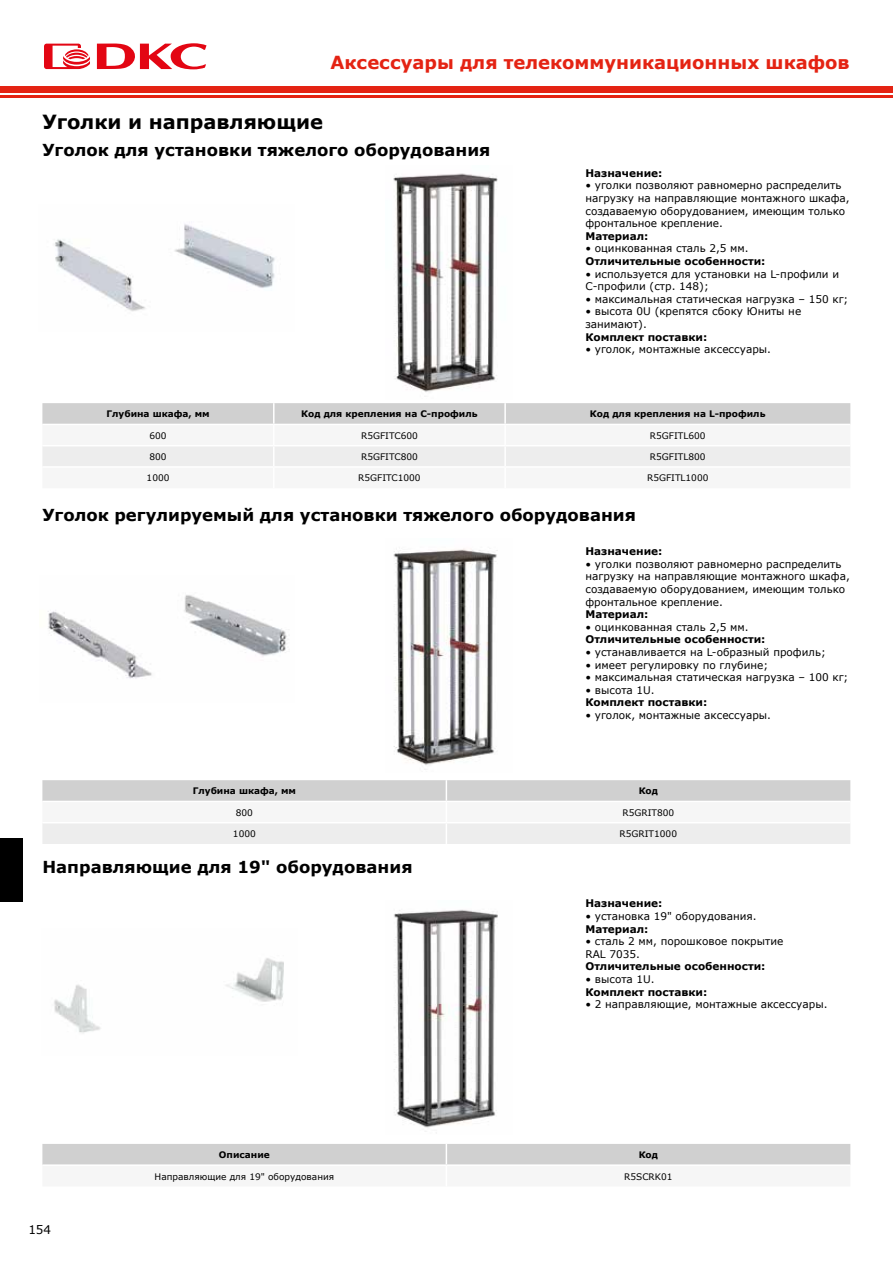
<style>
.page{position:relative;width:893px;height:1263px;background:#fff}
.page>*{position:absolute;margin:0;border:0;box-sizing:border-box;transform-origin:0 0}
.t1{font:700 19.5px "Verdana";color:#000}
.t2{font:700 18px "Verdana";color:#e42313}
.t3{font:700 16.5px "Verdana";color:#000}
.t4{font:12px "Verdana";color:#000}
.t5{font:10.5px/12.6px "Verdana";color:#000}
.t6{font:700 10.5px "Verdana";color:#000}
.t7{font:9px "Verdana";color:#000}
.t8{font:700 9px "Verdana";color:#000}
</style>
<div class="page">
<div style="left:0;top:87px;width:893px;height:6px;background:#e42313"></div>
<hr style="left:0;top:95px;width:893px;height:3px;background:#e42313">
<svg style="left:44px;top:44px;width:46px;height:25px"></svg>
<svg style="left:97px;top:43px;width:110px;height:26px"></svg>
<div style="left:0;top:838px;width:22px;height:64px;background:#000"></div>
<img style="left:393px;top:173px;width:105px;height:219px">
<svg style="left:42px;top:780px;width:808px;height:64px"></svg>
<img style="left:394px;top:909px;width:104px;height:223px">
<img style="left:54px;top:958px;width:230px;height:75px">
<img style="left:48px;top:595px;width:239px;height:84px">
<img style="left:54px;top:224px;width:221px;height:88px">
<img style="left:393px;top:549px;width:105px;height:221px">
<div style="left:42px;top:1144px;width:808px;height:21px;background:#d0d0d0"></div>
<div style="left:42px;top:403px;width:808px;height:21px;background:#d0d0d0"></div>
<div style="left:42px;top:447px;width:808px;height:19px;background:#ededed"></div>
<hr style="left:273px;top:403px;width:2px;height:21px;background:#fff">
<hr style="left:504px;top:403px;width:2px;height:21px;background:#fff">
<hr style="left:273px;top:446px;width:2px;height:20px;background:#fff">
<hr style="left:504px;top:446px;width:2px;height:20px;background:#fff">
<h2 class="t2" style="left:331px;top:50px;width:521px">Аксессуары для телекоммуникационных шкафов</h2>
<h1 class="t1" style="left:42px;top:108px;width:282px">Уголки и направляющие</h1>
<h3 class="t3" style="left:42px;top:139px;width:450px">Уголок для установки тяжелого оборудования</h3>
<p class="t6" style="left:585px;top:165px;width:79px">Назначение:</p>
<p class="t5" style="left:585px;top:179px;width:266px">• уголки позволяют равномерно распределить нагрузку на направляющие монтажного шкафа, создаваемую оборудованием, имеющим только фронтальное крепление.</p>
<p class="t6" style="left:585px;top:228px;width:65px">Материал:</p>
<p class="t5" style="left:585px;top:242px;width:165px">• оцинкованная сталь 2,5 мм.</p>
<p class="t6" style="left:585px;top:254px;width:182px">Отличительные особенности:</p>
<p class="t5" style="left:585px;top:267px;width:255px">• используется для установки на L-профили и<br>С-профили (стр. 148);</p>
<p class="t5" style="left:585px;top:292px;width:264px">• максимальная статическая нагрузка – 150 кг;</p>
<p class="t5" style="left:585px;top:305px;width:217px">• высота 0U (крепятся сбоку Юниты не занимают).</p>
<p class="t6" style="left:585px;top:329px;width:123px">Комплект поставки:</p>
<p class="t5" style="left:585px;top:343px;width:187px">• уголок, монтажные аксессуары.</p>
<p class="t8" style="left:106px;top:408px;width:105px">Глубина шкафа, мм</p>
<p class="t8" style="left:301px;top:408px;width:178px">Код для крепления на C-профиль</p>
<p class="t8" style="left:590px;top:408px;width:177px">Код для крепления на L-профиль</p>
<p class="t7" style="left:150px;top:429px;width:19px">600</p>
<p class="t7" style="left:361px;top:429px;width:58px">R5GFITC600</p>
<p class="t7" style="left:650px;top:429px;width:57px">R5GFITL600</p>
<p class="t7" style="left:150px;top:451px;width:19px">800</p>
<p class="t7" style="left:361px;top:451px;width:58px">R5GFITC800</p>
<p class="t7" style="left:650px;top:450px;width:57px">R5GFITL800</p>
<p class="t7" style="left:147px;top:472px;width:24px">1000</p>
<p class="t7" style="left:358px;top:472px;width:64px">R5GFITC1000</p>
<p class="t7" style="left:647px;top:472px;width:63px">R5GFITL1000</p>
<h3 class="t3" style="left:42px;top:503px;width:595px">Уголок регулируемый для установки тяжелого оборудования</h3>
<p class="t6" style="left:585px;top:544px;width:79px">Назначение:</p>
<p class="t5" style="left:585px;top:558px;width:266px">• уголки позволяют равномерно распределить нагрузку на направляющие монтажного шкафа, создаваемую оборудованием, имеющим только фронтальное крепление.</p>
<p class="t6" style="left:585px;top:607px;width:65px">Материал:</p>
<p class="t5" style="left:585px;top:621px;width:165px">• оцинкованная сталь 2,5 мм.</p>
<p class="t6" style="left:585px;top:632px;width:182px">Отличительные особенности:</p>
<p class="t5" style="left:585px;top:646px;width:242px">• устанавливается на L-образный профиль;</p>
<p class="t5" style="left:585px;top:658px;width:184px">• имеет регулировку по глубине;</p>
<p class="t5" style="left:585px;top:671px;width:264px">• максимальная статическая нагрузка – 100 кг;</p>
<p class="t5" style="left:585px;top:684px;width:71px">• высота 1U.</p>
<p class="t6" style="left:585px;top:695px;width:123px">Комплект поставки:</p>
<p class="t5" style="left:585px;top:709px;width:187px">• уголок, монтажные аксессуары.</p>
<p class="t8" style="left:193px;top:785px;width:105px">Глубина шкафа, мм</p>
<p class="t8" style="left:639px;top:785px;width:21px">Код</p>
<p class="t7" style="left:236px;top:806px;width:19px">800</p>
<p class="t7" style="left:622px;top:806px;width:53px">R5GRIT800</p>
<p class="t7" style="left:233px;top:828px;width:24px">1000</p>
<p class="t7" style="left:620px;top:828px;width:59px">R5GRIT1000</p>
<h3 class="t3" style="left:42px;top:856px;width:372px">Направляющие для 19" оборудования</h3>
<p class="t6" style="left:585px;top:896px;width:79px">Назначение:</p>
<p class="t5" style="left:585px;top:910px;width:173px">• установка 19" оборудования.</p>
<p class="t6" style="left:585px;top:921px;width:65px">Материал:</p>
<p class="t5" style="left:585px;top:935px;width:199px">• сталь 2 мм, порошковое покрытие<br>RAL 7035.</p>
<p class="t6" style="left:585px;top:959px;width:182px">Отличительные особенности:</p>
<p class="t5" style="left:585px;top:973px;width:71px">• высота 1U.</p>
<p class="t6" style="left:585px;top:984px;width:123px">Комплект поставки:</p>
<p class="t5" style="left:585px;top:998px;width:244px">• 2 направляющие, монтажные аксессуары.</p>
<p class="t4" style="left:28px;top:1221px;width:24px">154</p>
<p class="t8" style="left:219px;top:1148px;width:52px">Описание</p>
<p class="t8" style="left:639px;top:1148px;width:21px">Код</p>
<p class="t7" style="left:155px;top:1170px;width:181px">Направляющие для 19" оборудования</p>
<p class="t7" style="left:624px;top:1170px;width:50px">R5SCRK01</p>
</div>
